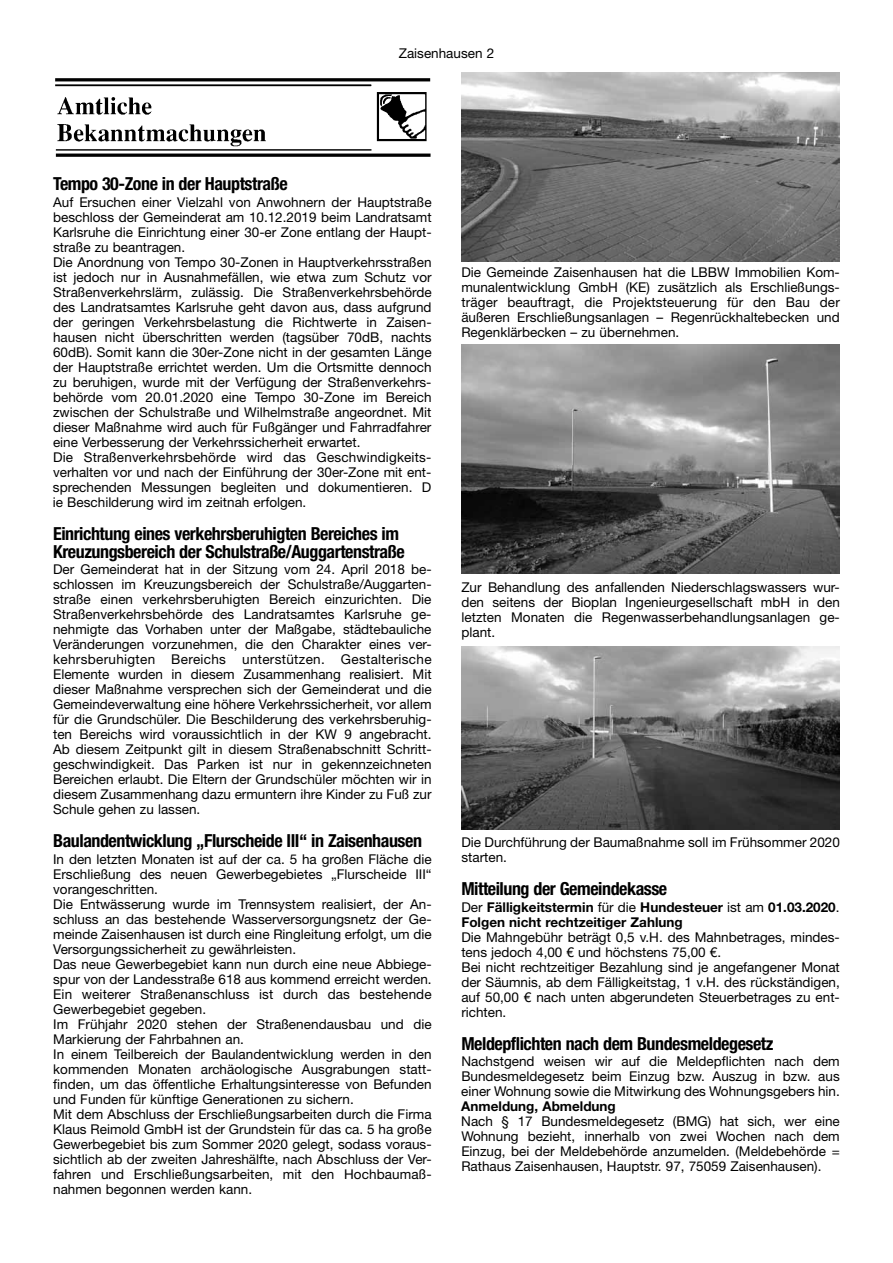
<style>
.page{position:relative;width:893px;height:1263px;background:#fff}
.page>*{position:absolute;margin:0;border:0;box-sizing:border-box;transform-origin:0 0}
.t1{font:700 condensed 18px/18px "Helvetica Neue LT Std";letter-spacing:-.025em;color:#000}
.t2{font:13.5px/15px "Helvetica Neue LT Std";color:#000;text-align:justify}
.t3{font:700 13.5px/15px "Helvetica Neue LT Std";color:#000}
.s1{font-weight:400}
</style>
<div class="page">
<img style="left:55px;top:78px;width:376px;height:79px">
<img style="left:461px;top:72px;width:379px;height:189px">
<img style="left:461px;top:345px;width:379px;height:229px">
<img style="left:461px;top:646px;width:379px;height:183px">
<p class="t2" style="left:399px;top:46px;width:97px">Zaisenhausen 2</p>
<h1 class="t1" style="left:53px;top:175px;width:236px">Tempo 30-Zone in der Hauptstraße</h1>
<p class="t2" style="left:53px;top:194px;width:380px;text-align:left">Auf Ersuchen einer Vielzahl von Anwohnern der Hauptstraße beschloss der Gemeinderat am 10.12.2019 beim Landratsamt Karlsruhe die Einrichtung einer 30-er Zone entlang der Haupt&shy;straße zu beantragen.<br>Die Anordnung von Tempo 30-Zonen in Hauptverkehrsstraßen ist jedoch nur in Ausnahmefällen, wie etwa zum Schutz vor Straßenverkehrslärm, zulässig. Die Straßenverkehrsbehörde des Landratsamtes Karlsruhe geht davon aus, dass aufgrund der geringen Verkehrsbelastung die Richtwerte in Zaisen&shy;hausen nicht überschritten werden (tagsüber 70dB, nachts 60dB). Somit kann die 30er-Zone nicht in der gesamten Länge der Hauptstraße errichtet werden. Um die Ortsmitte dennoch zu beruhigen, wurde mit der Verfügung der Straßenverkehrs&shy;behörde vom 20.01.2020 eine Tempo 30-Zone im Bereich zwischen der Schulstraße und Wilhelmstraße angeordnet. Mit dieser Maßnahme wird auch für Fußgänger und Fahrradfahrer eine Verbesserung der Verkehrssicherheit erwartet.<br>Die Straßenverkehrsbehörde wird das Geschwindigkeits&shy;verhalten vor und nach der Einführung der 30er-Zone mit ent&shy;sprechenden Messungen begleiten und dokumentieren. D ie Beschilderung wird im zeitnah erfolgen.</p>
<h1 class="t1" style="left:53px;top:524px;width:353px">Einrichtung eines verkehrsberuhigten Bereiches im<br>Kreuzungsbereich der Schulstraße/Auggartenstraße</h1>
<p class="t2" style="left:53px;top:562px;width:380px">Der Gemeinderat hat in der Sitzung vom 24. April 2018 be&shy;schlossen im Kreuzungsbereich der Schulstraße/Auggarten&shy;straße einen verkehrsberuhigten Bereich einzurichten. Die Straßenverkehrsbehörde des Landratsamtes Karlsruhe ge&shy;nehmigte das Vorhaben unter der Maßgabe, städtebauliche Veränderungen vorzunehmen, die den Charakter eines ver&shy;kehrsberuhigten Bereichs unterstützen. Gestalterische Elemente wurden in diesem Zusammenhang realisiert. Mit dieser Maßnahme versprechen sich der Gemeinderat und die Gemeindeverwaltung eine höhere Verkehrssicherheit, vor allem für die Grundschüler. Die Beschilderung des verkehrsberuhig&shy;ten Bereichs wird voraussichtlich in der KW 9 angebracht.<br>Ab diesem Zeitpunkt gilt in diesem Straßenabschnitt Schritt&shy;geschwindigkeit. Das Parken ist nur in gekennzeichneten Bereichen erlaubt. Die Eltern der Grundschüler möchten wir in diesem Zusammenhang dazu ermuntern ihre Kinder zu Fuß zur Schule gehen zu lassen.</p>
<h1 class="t1" style="left:53px;top:832px;width:370px">Baulandentwicklung „Flurscheide III“ in Zaisenhausen</h1>
<p class="t2" style="left:53px;top:851px;width:380px;text-align:left">In den letzten Monaten ist auf der ca. 5 ha großen Fläche die Erschließung des neuen Gewerbegebietes „Flurscheide III“ vorangeschritten.<br>Die Entwässerung wurde im Trennsystem realisiert, der An&shy;schluss an das bestehende Wasserversorgungsnetz der Ge&shy;meinde Zaisenhausen ist durch eine Ringleitung erfolgt, um die Versorgungssicherheit zu gewährleisten.<br>Das neue Gewerbegebiet kann nun durch eine neue Abbiege&shy;spur von der Landesstraße 618 aus kommend erreicht werden.<br>Ein weiterer Straßenanschluss ist durch das bestehende Gewerbegebiet gegeben.<br>Im Frühjahr 2020 stehen der Straßenendausbau und die Markierung der Fahrbahnen an.<br>In einem Teilbereich der Baulandentwicklung werden in den kommenden Monaten archäologische Ausgrabungen statt&shy;finden, um das öffentliche Erhaltungsinteresse von Befunden und Funden für künftige Generationen zu sichern.<br>Mit dem Abschluss der Erschließungsarbeiten durch die Firma Klaus Reimold GmbH ist der Grundstein für das ca. 5 ha große Gewerbegebiet bis zum Sommer 2020 gelegt, sodass voraus&shy;sichtlich ab der zweiten Jahreshälfte, nach Abschluss der Ver&shy;fahren und Erschließungsarbeiten, mit den Hochbaumaß&shy;nahmen begonnen werden kann.</p>
<p class="t2" style="left:461px;top:264px;width:380px">Die Gemeinde Zaisenhausen hat die LBBW Immobilien Kom&shy;munalentwicklung GmbH (KE) zusätzlich als Erschließungs&shy;träger beauftragt, die Projektsteuerung für den Bau der äußeren Erschließungsanlagen – Regenrückhaltebecken und Regenklärbecken – zu übernehmen.</p>
<p class="t2" style="left:461px;top:579px;width:380px">Zur Behandlung des anfallenden Niederschlagswassers wur&shy;den seitens der Bioplan Ingenieurgesellschaft mbH in den letzten Monaten die Regenwasserbehandlungsanlagen ge&shy;plant.</p>
<p class="t2" style="left:461px;top:834px;width:380px">Die Durchführung der Baumaßnahme soll im Frühsommer 2020 starten.</p>
<h1 class="t1" style="left:461px;top:879px;width:207px">Mitteilung der Gemeindekasse</h1>
<p class="t3" style="left:461px;top:899px;width:380px"><span class="s1">Der</span> Fälligkeitstermin <span class="s1">für die</span> Hundesteuer <span class="s1">ist am</span> 01.03.2020<span class="s1">.<br></span>Folgen nicht rechtzeitiger Zahlung</p>
<p class="t2" style="left:461px;top:929px;width:380px;text-align:left">Die Mahngebühr beträgt 0,5 v.H. des Mahnbetrages, mindes&shy;tens jedoch 4,00 € und höchstens 75,00 €.<br>Bei nicht rechtzeitiger Bezahlung sind je angefangener Monat der Säumnis, ab dem Fälligkeitstag, 1 v.H. des rückständigen, auf 50,00 € nach unten abgerundeten Steuerbetrages zu ent&shy;richten.</p>
<h1 class="t1" style="left:461px;top:1034px;width:314px">Meldepflichten nach dem Bundesmeldegesetz</h1>
<p class="t2" style="left:461px;top:1053px;width:380px">Nachstgend weisen wir auf die Meldepflichten nach dem Bundesmeldegesetz beim Einzug bzw. Auszug in bzw. aus einer Wohnung sowie die Mitwirkung des Wohnungsgebers hin.</p>
<p class="t3" style="left:461px;top:1098px;width:156px">Anmeldung, Abmeldung</p>
<p class="t2" style="left:461px;top:1113px;width:380px">Nach § 17 Bundesmeldegesetz (BMG) hat sich, wer eine Wohnung bezieht, innerhalb von zwei Wochen nach dem Einzug, bei der Meldebehörde anzumelden. (Meldebehörde = Rathaus Zaisenhausen, Hauptstr. 97, 75059 Zaisenhausen).</p>
</div>
